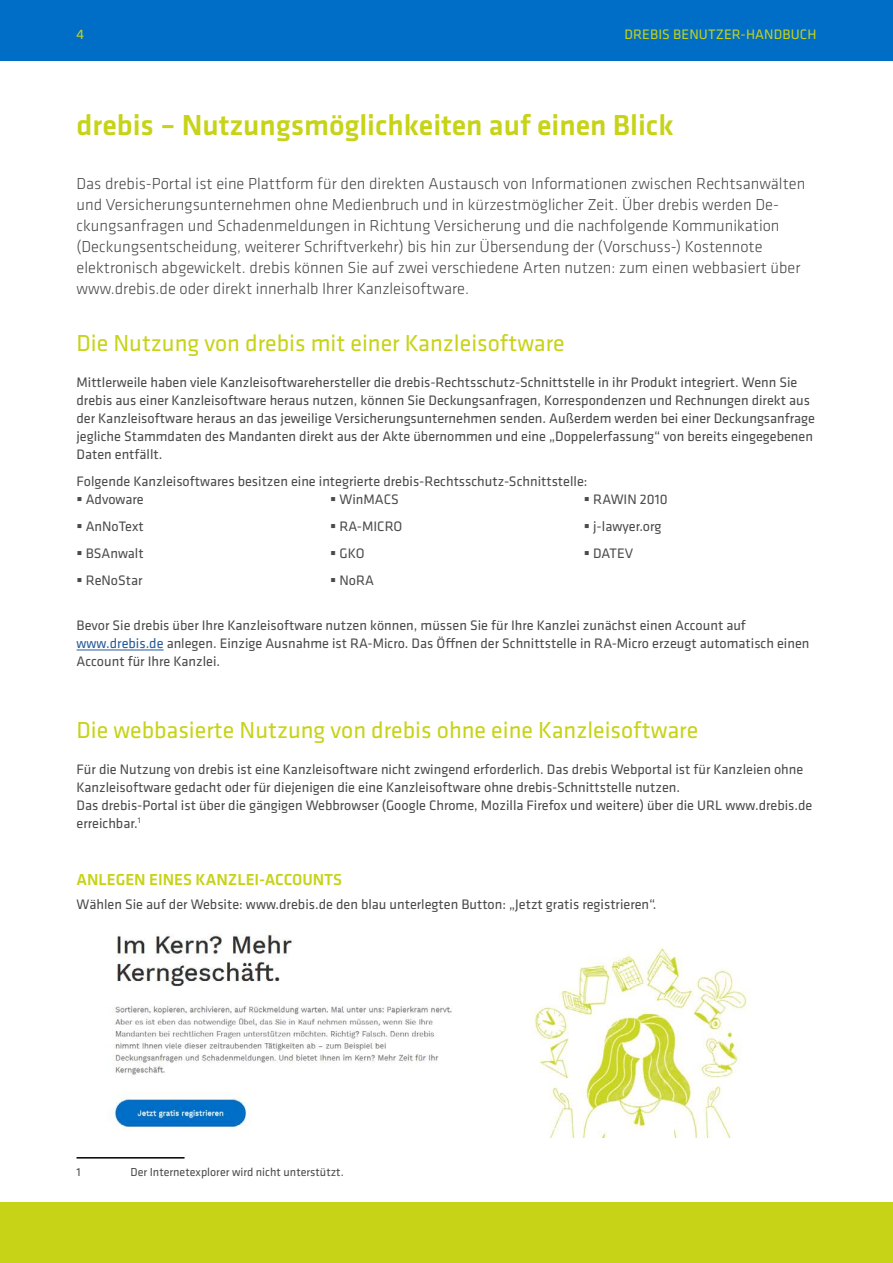
<style>
.page{position:relative;width:893px;height:1263px;background:#fff}
.page>*{position:absolute;margin:0;border:0;box-sizing:border-box;transform-origin:0 0}
.t1{font:500 30px "Klavika";color:#c7d317}
.t2{font:24px "Klavika";color:#c7d317}
.t3{font:300 16.5px/21px "Klavika";color:#4a4a49}
.t4{font:500 16.5px "Klavika";color:#c7d317}
.t5{font:14.25px/18px "Klavika";color:#4a4a49}
.t6{font:14.25px "Klavika";letter-spacing:.01em;color:#c7d317}
.t7{font:12px "Klavika";color:#4a4a4a}
.s1{color:#275b9b}
.s2{color:#4a4a4a}
</style>
<div class="page">
<div style="left:0;top:0;width:893px;height:60px;background:#006ec7"></div>
<div style="left:0;top:1203px;width:893px;height:60px;background:#c7d317"></div>
<hr style="left:77px;top:650px;width:87px;height:1px;background:#275b9b">
<hr style="left:77px;top:1157px;width:108px;height:1px;background:#000">
<img style="left:109px;top:934px;width:638px;height:203px">
<p class="t6" style="left:77px;top:26px;width:9px">4</p>
<p class="t6" style="left:624px;top:26px;width:194px">DREBIS BENUTZER-HANDBUCH</p>
<h1 class="t1" style="left:77px;top:109px;width:599px">drebis – Nutzungsmöglichkeiten auf einen Blick</h1>
<p class="t3" style="left:77px;top:173px;width:730px">Das drebis-Portal ist eine Plattform für den direkten Austausch von Informationen zwischen Rechtsanwälten und Versicherungsunternehmen ohne Medienbruch und in kürzestmöglicher Zeit. Über drebis werden De&shy;ckungsanfragen und Schadenmeldungen in Richtung Versicherung und die nachfolgende Kommunikation (Deckungsentscheidung, weiterer Schriftverkehr) bis hin zur Übersendung der (Vorschuss-) Kostennote elektronisch abgewickelt. drebis können Sie auf zwei verschiedene Arten nutzen: zum einen webbasiert über www.drebis.de oder direkt innerhalb Ihrer Kanzleisoftware.</p>
<h2 class="t2" style="left:77px;top:330px;width:490px">Die Nutzung von drebis mit einer Kanzleisoftware</h2>
<p class="t5" style="left:77px;top:374px;width:740px">Mittlerweile haben viele Kanzleisoftwarehersteller die drebis-Rechtsschutz-Schnittstelle in ihr Produkt integriert. Wenn Sie drebis aus einer Kanzleisoftware heraus nutzen, können Sie Deckungsanfragen, Korrespondenzen und Rechnungen direkt aus der Kanzleisoftware heraus an das jeweilige Versicherungsunternehmen senden. Außerdem werden bei einer Deckungsanfrage jegliche Stammdaten des Mandanten direkt aus der Akte übernommen und eine „Doppelerfassung“ von bereits eingegebenen Daten entfällt.</p>
<p class="t5" style="left:77px;top:473px;width:512px">Folgende Kanzleisoftwares besitzen eine integrierte drebis-Rechtsschutz-Schnittstelle:</p>
<p class="t5" style="left:77px;top:491px;width:69px">▪ Advoware</p>
<p class="t5" style="left:77px;top:518px;width:69px">▪ AnNoText</p>
<p class="t5" style="left:77px;top:545px;width:69px">▪ BSAnwalt</p>
<p class="t5" style="left:77px;top:572px;width:67px">▪ ReNoStar</p>
<p class="t5" style="left:330px;top:491px;width:70px">▪ WinMACS</p>
<p class="t5" style="left:330px;top:518px;width:74px">▪ RA-MICRO</p>
<p class="t5" style="left:330px;top:545px;width:36px">▪ GKO</p>
<p class="t5" style="left:330px;top:572px;width:45px">▪ NoRA</p>
<p class="t5" style="left:584px;top:491px;width:85px">▪ RAWIN 2010</p>
<p class="t5" style="left:584px;top:518px;width:79px">▪ j-lawyer.org</p>
<p class="t5" style="left:584px;top:545px;width:51px">▪ DATEV</p>
<p class="t5" style="left:77px;top:617px;width:734px">Bevor Sie drebis über Ihre Kanzleisoftware nutzen können, müssen Sie für Ihre Kanzlei zunächst einen Account auf <span class="s1">www.drebis.de</span> anlegen. Einzige Ausnahme ist RA-Micro. Das Öffnen der Schnittstelle in RA-Micro erzeugt automatisch einen<br>Account für Ihre Kanzlei.</p>
<h2 class="t2" style="left:77px;top:717px;width:623px">Die webbasierte Nutzung von drebis ohne eine Kanzleisoftware</h2>
<p class="t5" style="left:77px;top:761px;width:737px">Für die Nutzung von drebis ist eine Kanzleisoftware nicht zwingend erforderlich. Das drebis Webportal ist für Kanzleien ohne Kanzleisoftware gedacht oder für diejenigen die eine Kanzleisoftware ohne drebis-Schnittstelle nutzen.<br>Das drebis-Portal ist üb<span class="s2">er die gängigen Webbrowser (Google Chrome, Mozilla Firefox und weitere) ü</span>ber die URL www.drebis.de erreichbar.<sup>1</sup></p>
<p class="t4" style="left:77px;top:871px;width:267px">ANLEGEN EINES KANZLEI-ACCOUNTS</p>
<p class="t5" style="left:77px;top:896px;width:582px">Wählen Sie auf der Website: www.drebis.de den blau unterlegten Button: „Jetzt gratis registrieren“.</p>
<p class="t7" style="left:77px;top:1165px;width:6px">1</p>
<p class="t7" style="left:131px;top:1165px;width:215px">Der Internetexplorer wird nicht unterstützt.</p>
</div>
